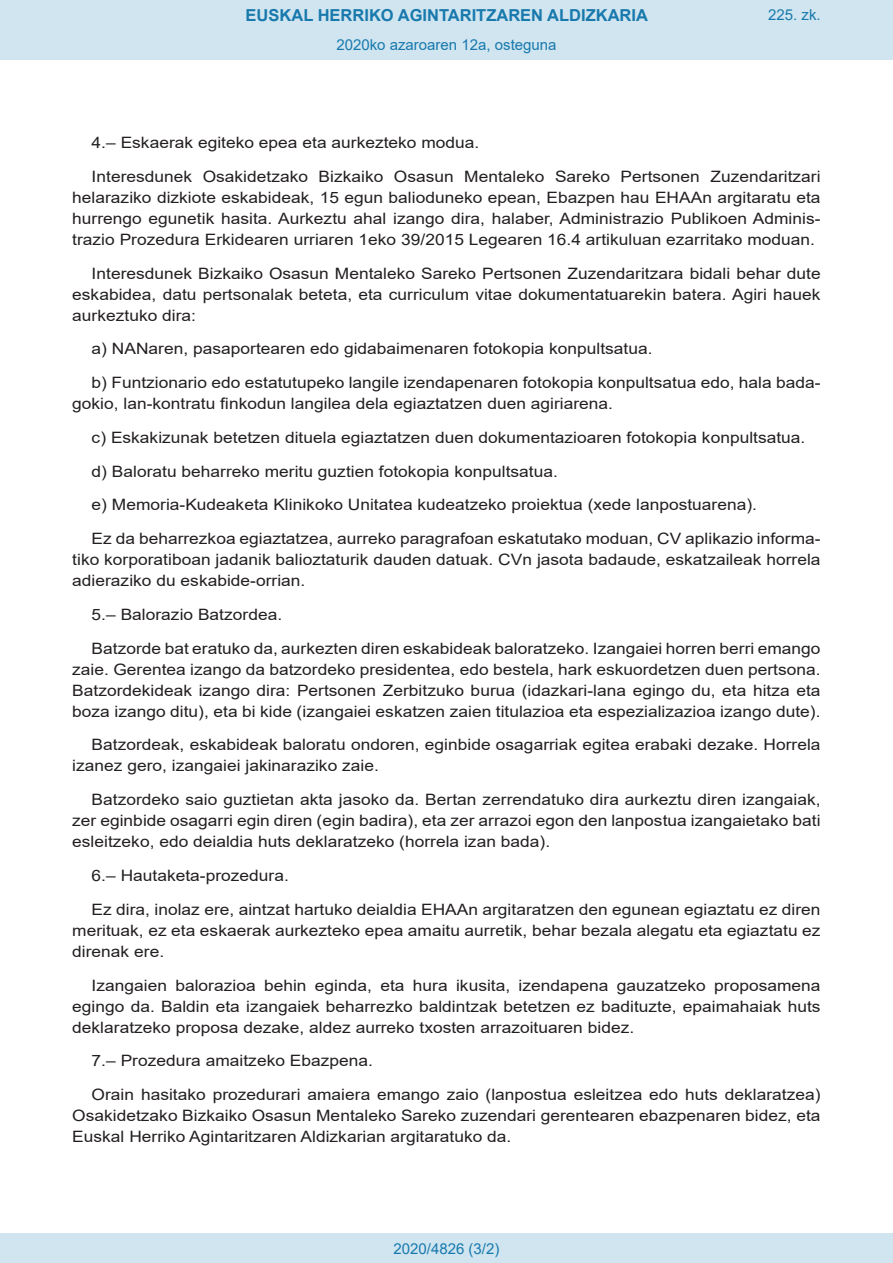
<style>
.page{position:relative;width:893px;height:1263px;background:#fff}
.page>*{position:absolute;margin:0;border:0;box-sizing:border-box;transform-origin:0 0}
.t1{font:700 16.5px "Arial";color:#1879ad}
.BOPVDetalle{font:15.6px/21px "Arial";color:#231f20;text-align:justify;scale:1.11 1}
.Paginacion_Centro{font:15px "Arial";color:#1879ad}
</style>
<div class="page">
<div style="left:0;top:0;width:893px;height:60px;background:#d0e5f0"></div>
<div style="left:0;top:1233px;width:893px;height:30px;background:#d0e5f0"></div>
<p class="t1" style="left:246px;top:3px;width:404px">EUSKAL HERRIKO AGINTARITZAREN ALDIZKARIA</p>
<p class="Paginacion_Centro" style="left:336px;top:35px;width:222px">2020ko azaroaren 12a, osteguna</p>
<p class="Paginacion_Centro" style="left:768px;top:5px;width:54px">225. zk.</p>
<p class="BOPVDetalle" style="left:92px;top:132px;width:351px">4.– Eskaerak egiteko epea eta aurkezteko modua.</p>
<p class="BOPVDetalle" style="left:72px;top:166px;width:676px;text-indent:19px">Interesdunek Osakidetzako Bizkaiko Osasun Mentaleko Sareko Pertsonen Zuzendaritzari helaraziko dizkiote eskabideak, 15 egun balioduneko epean, Ebazpen hau EHAAn argitaratu eta hurrengo egunetik hasita. Aurkeztu ahal izango dira, halaber, Administrazio Publikoen Adminis&shy;trazio Prozedura Erkidearen urriaren 1eko 39/2015 Legearen 16.4 artikuluan ezarritako moduan.</p>
<p class="BOPVDetalle" style="left:72px;top:263px;width:676px;text-indent:19px">Interesdunek Bizkaiko Osasun Mentaleko Sareko Pertsonen Zuzendaritzara bidali behar dute eskabidea, datu pertsonalak beteta, eta curriculum vitae dokumentatuarekin batera. Agiri hauek aurkeztuko dira:</p>
<p class="BOPVDetalle" style="left:92px;top:338px;width:507px">a) NANaren, pasaportearen edo gidabaimenaren fotokopia konpultsatua.</p>
<p class="BOPVDetalle" style="left:72px;top:372px;width:676px;text-indent:19px">b) Funtzionario edo estatutupeko langile izendapenaren fotokopia konpultsatua edo, hala bada&shy;gokio, lan-kontratu finkodun langilea dela egiaztatzen duen agiriarena.</p>
<p class="BOPVDetalle" style="left:92px;top:427px;width:645px">c) Eskakizunak betetzen dituela egiaztatzen duen dokumentazioaren fotokopia konpultsatua.</p>
<p class="BOPVDetalle" style="left:92px;top:461px;width:421px">d) Baloratu beharreko meritu guztien fotokopia konpultsatua.</p>
<p class="BOPVDetalle" style="left:92px;top:494px;width:601px">e) Memoria-Kudeaketa Klinikoko Unitatea kudeatzeko proiektua (xede lanpostuarena).</p>
<p class="BOPVDetalle" style="left:72px;top:528px;width:676px;text-indent:19px">Ez da beharrezkoa egiaztatzea, aurreko paragrafoan eskatutako moduan, CV aplikazio informa&shy;tiko korporatiboan jadanik balioztaturik dauden datuak. CVn jasota badaude, eskatzaileak horrela adieraziko du eskabide-orrian.</p>
<p class="BOPVDetalle" style="left:92px;top:604px;width:173px">5.– Balorazio Batzordea.</p>
<p class="BOPVDetalle" style="left:72px;top:638px;width:676px;text-indent:19px">Batzorde bat eratuko da, aurkezten diren eskabideak baloratzeko. Izangaiei horren berri emango zaie. Gerentea izango da batzordeko presidentea, edo bestela, hark eskuordetzen duen pertsona.<br>Batzordekideak izango dira: Pertsonen Zerbitzuko burua (idazkari-lana egingo du, eta hitza eta boza izango ditu), eta bi kide (izangaiei eskatzen zaien titulazioa eta espezializazioa izango dute).</p>
<p class="BOPVDetalle" style="left:72px;top:734px;width:676px;text-indent:19px">Batzordeak, eskabideak baloratu ondoren, eginbide osagarriak egitea erabaki dezake. Horrela izanez gero, izangaiei jakinaraziko zaie.</p>
<p class="BOPVDetalle" style="left:72px;top:789px;width:676px;text-indent:19px">Batzordeko saio guztietan akta jasoko da. Bertan zerrendatuko dira aurkeztu diren izangaiak, zer eginbide osagarri egin diren (egin badira), eta zer arrazoi egon den lanpostua izangaietako bati esleitzeko, edo deialdia huts deklaratzeko (horrela izan bada).</p>
<p class="BOPVDetalle" style="left:92px;top:865px;width:179px">6.– Hautaketa-prozedura.</p>
<p class="BOPVDetalle" style="left:72px;top:899px;width:676px;text-indent:19px">Ez dira, inolaz ere, aintzat hartuko deialdia EHAAn argitaratzen den egunean egiaztatu ez diren merituak, ez eta eskaerak aurkezteko epea amaitu aurretik, behar bezala alegatu eta egiaztatu ez direnak ere.</p>
<p class="BOPVDetalle" style="left:72px;top:974px;width:676px;text-indent:19px">Izangaien balorazioa behin eginda, eta hura ikusita, izendapena gauzatzeko proposamena egingo da. Baldin eta izangaiek beharrezko baldintzak betetzen ez badituzte, epaimahaiak huts deklaratzeko proposa dezake, aldez aurreko txosten arrazoituaren bidez.</p>
<p class="BOPVDetalle" style="left:92px;top:1050px;width:255px">7.– Prozedura amaitzeko Ebazpena.</p>
<p class="BOPVDetalle" style="left:72px;top:1084px;width:676px;text-indent:19px">Orain hasitako prozedurari amaiera emango zaio (lanpostua esleitzea edo huts deklaratzea)<br>Osakidetzako Bizkaiko Osasun Mentaleko Sareko zuzendari gerentearen ebazpenaren bidez, eta Euskal Herriko Agintaritzaren Aldizkarian argitaratuko da.</p>
<p class="Paginacion_Centro" style="left:393px;top:1238px;width:107px">2020/4826 (3/2)</p>
</div>
